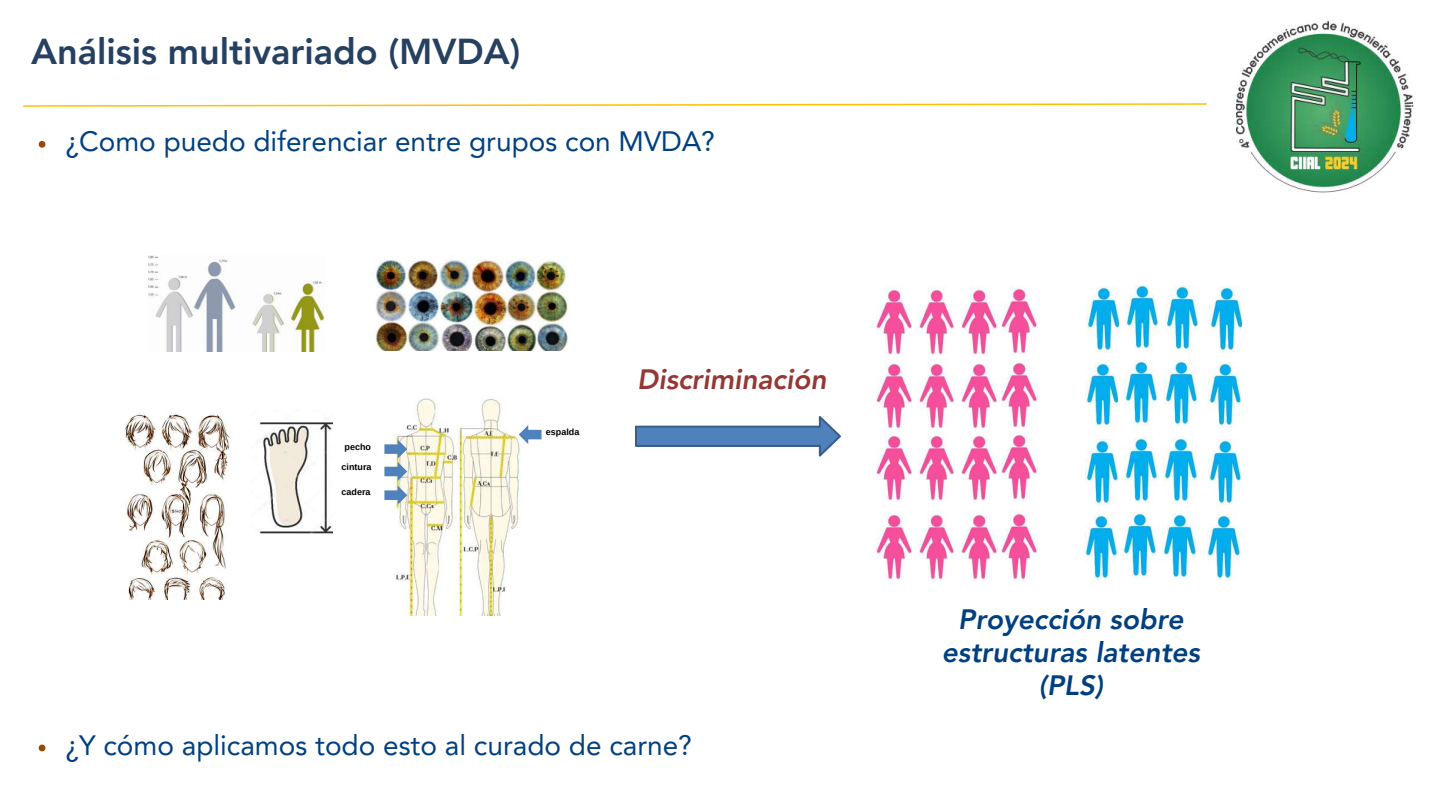
<style>
.page{position:relative;width:1440px;height:810px;background:#fff}
.page>*{position:absolute;margin:0;border:0;box-sizing:border-box;transform-origin:0 0}
.t1{font:800 36px "Avenir LT Pro";color:#254061}
.t2{font:28px "Avenir LT Pro";color:#004080}
.t3{font:italic 800 28px/33px "Avenir LT Pro";color:#004080;text-align:center}
.t4{font:italic 800 28px "Avenir LT Pro";color:#953735}
.t5{font:700 9px "Arimo";color:#000}
</style>
<div class="page">
<img style="left:1235px;top:20px;width:180px;height:173px">
<svg style="left:23px;top:103px;width:1184px;height:4px"></svg>
<img style="left:876px;top:286px;width:36px;height:69px">
<img style="left:1084px;top:515px;width:32px;height:65px">
<img style="left:876px;top:360px;width:36px;height:69px">
<img style="left:876px;top:432px;width:36px;height:69px">
<img style="left:876px;top:511px;width:36px;height:69px">
<img style="left:919px;top:286px;width:36px;height:69px">
<img style="left:919px;top:360px;width:36px;height:69px">
<img style="left:919px;top:432px;width:36px;height:69px">
<img style="left:919px;top:511px;width:36px;height:69px">
<img style="left:961px;top:286px;width:36px;height:69px">
<img style="left:961px;top:360px;width:36px;height:69px">
<img style="left:961px;top:432px;width:36px;height:69px">
<img style="left:961px;top:511px;width:36px;height:69px">
<img style="left:1001px;top:285px;width:36px;height:69px">
<img style="left:1001px;top:359px;width:36px;height:69px">
<img style="left:1001px;top:431px;width:36px;height:69px">
<img style="left:1001px;top:510px;width:36px;height:70px">
<img style="left:1085px;top:440px;width:33px;height:65px">
<img style="left:1086px;top:362px;width:32px;height:66px">
<img style="left:1087px;top:287px;width:32px;height:65px">
<img style="left:1123px;top:513px;width:32px;height:65px">
<img style="left:1124px;top:438px;width:32px;height:65px">
<img style="left:1124px;top:360px;width:33px;height:66px">
<img style="left:1125px;top:285px;width:33px;height:65px">
<img style="left:1163px;top:513px;width:32px;height:66px">
<img style="left:1164px;top:438px;width:32px;height:65px">
<img style="left:1164px;top:361px;width:32px;height:65px">
<img style="left:1165px;top:285px;width:33px;height:66px">
<img style="left:1207px;top:515px;width:32px;height:65px">
<img style="left:1208px;top:440px;width:32px;height:65px">
<img style="left:1208px;top:362px;width:33px;height:66px">
<img style="left:1210px;top:287px;width:32px;height:65px">
<img style="left:149px;top:255px;width:176px;height:96px">
<img style="left:124px;top:412px;width:107px;height:187px">
<img style="left:258px;top:418px;width:75px;height:116px">
<img style="left:369px;top:255px;width:199px;height:96px">
<img style="left:393px;top:398px;width:127px;height:218px">
<svg style="left:384px;top:440px;width:23px;height:65px"></svg>
<svg style="left:519px;top:425px;width:23px;height:19px"></svg>
<svg style="left:39px;top:141px;width:6px;height:7px"></svg>
<svg style="left:635px;top:416px;width:206px;height:41px"></svg>
<svg style="left:39px;top:745px;width:6px;height:6px"></svg>
<p class="t1" style="left:31px;top:36px;width:491px">Análisis multivariado (MVDA)</p>
<p class="t2" style="left:66px;top:130px;width:651px">¿Como puedo diferenciar entre grupos con MVDA?</p>
<p class="t5" style="left:345px;top:442px;width:28px">pecho</p>
<p class="t5" style="left:342px;top:462px;width:31px">cintura</p>
<p class="t5" style="left:342px;top:487px;width:31px">cadera</p>
<p class="t5" style="left:546px;top:427px;width:35px">espalda</p>
<p class="t4" style="left:637px;top:368px;width:191px">Discriminación</p>
<p class="t2" style="left:66px;top:734px;width:628px">¿Y cómo aplicamos todo esto al curado de carne?</p>
<p class="t3" style="left:942px;top:605px;width:260px">Proyección sobre estructuras latentes (PLS)</p>
</div>
